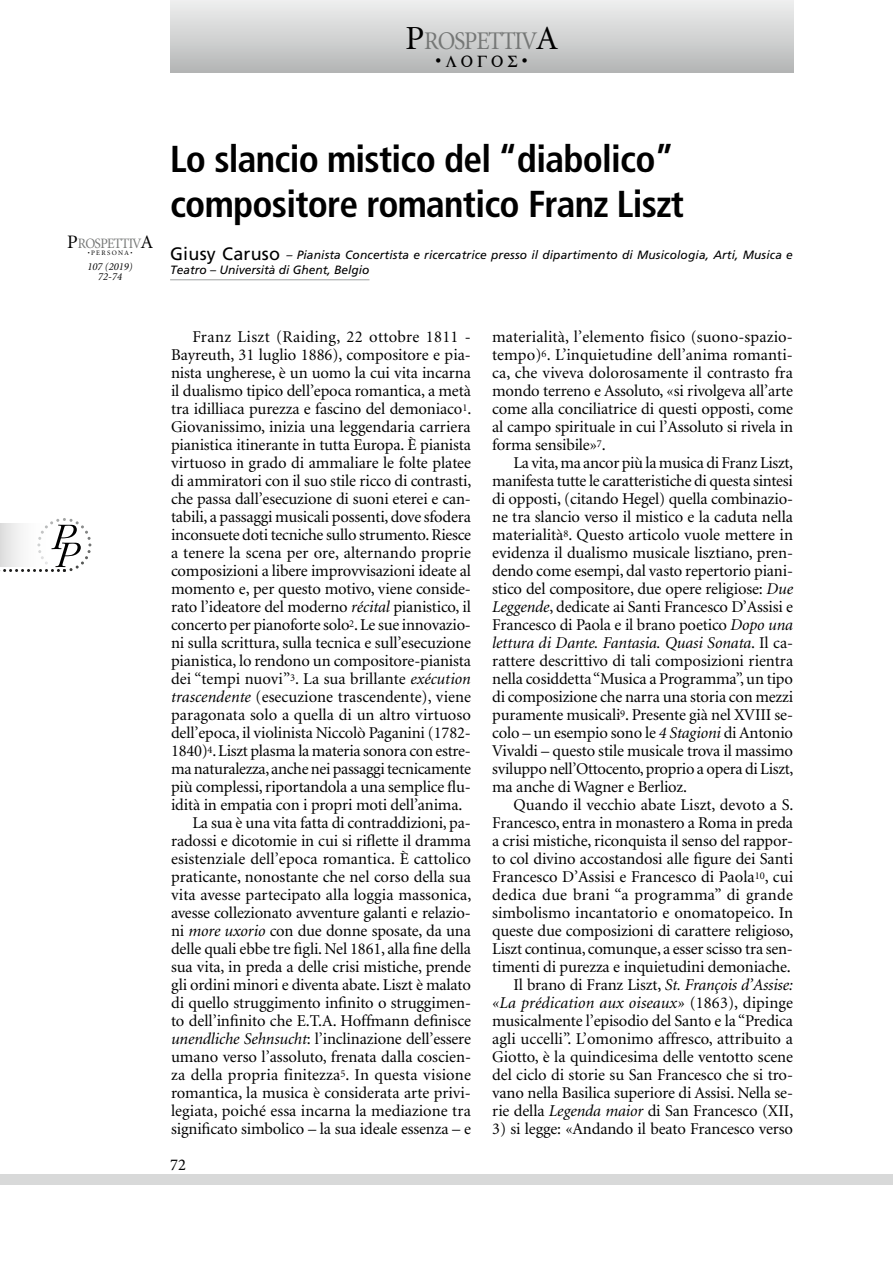
<style>
.page{position:relative;width:893px;height:1263px;background:#fff}
.page>*{position:absolute;margin:0;border:0;box-sizing:border-box;transform-origin:0 0}
.t1{font:700 condensed 37.5px/45px "Frutiger";letter-spacing:-.02em;color:#000}
.t2{font:25.5px "Minion";letter-spacing:-.05em;color:#757776;scale:.93 1}
.t3{font:18px "Greek";letter-spacing:.2em;color:#000}
.t4{font:16.5px/18px "Minion";letter-spacing:-.01em;color:#000;text-align:justify}
.t5{font:16.5px "Minion";letter-spacing:.01em;color:#000}
.t6{font:16.5px "Minion";letter-spacing:.02em;color:#000}
.t7{font:16.5px "Minion Pro Ru";color:#000}
.t8{font:14.4px "Minion";letter-spacing:-.05em;color:#757776;scale:.93 1}
.t9{font:italic 12px/14.4px "Frutiger";letter-spacing:.01em;color:#000}
.t10{font:italic 10.65px/10.2px "Minion";color:#000;text-align:center}
.t11{font:6.9px "Minion";letter-spacing:.2em;color:#000}
.s1{font-size:33.75px;color:#000}
.s2{font-size:19.05px;color:#000}
.s3{font-style:normal;font-size:18px}
.s4{font-style:italic}
</style>
<div class="page">
<div style="left:170px;top:0;width:623px;height:72px;background:linear-gradient(to bottom,#eff0f0,#b5b7b7)"></div>
<div style="left:0;top:1175px;width:893px;height:10px;background:#d8d9d9"></div>
<svg style="left:0;top:518px;width:91px;height:54px"></svg>
<hr style="left:170px;top:279px;width:199px;height:1px;background:#9ea09f">
<h2 class="t2" style="left:405px;top:28px;width:165px"><span class="s1">P</span>ROSPETTIV<span class="s1">A</span></h2>
<p class="t3" style="left:435px;top:53px;width:94px"><sup>•</sup>LOGOS<sup>•</sup></p>
<p class="t8" style="left:67px;top:237px;width:94px"><span class="s2">P</span>ROSPETTIV<span class="s2">A</span></p>
<p class="t11" style="left:88px;top:249px;width:46px">•PERSONA•</p>
<p class="t10" style="left:87px;top:262px;width:47px">107 (2019)<br>72-74</p>
<h1 class="t1" style="left:170px;top:136px;width:515px">Lo slancio mistico del “diabolico” compositore romantico Franz Liszt</h1>
<p class="t9" style="left:170px;top:248px;width:624px"><span class="s3">Giusy Caruso</span> – Pianista Concertista e ricercatrice presso il dipartimento di Musicologia, Arti, Musica e<br>Teatro – Università di Ghent, Belgio</p>
<p class="t6" style="left:192px;top:329px;width:280px">Franz Liszt (Raiding, 22 ottobre 1811 -</p>
<p class="t4" style="left:171px;top:346px;width:301px">Bayreuth, 31 luglio 1886), compositore e pia-</p>
<p class="t4" style="left:171px;top:364px;width:301px">nista ungherese, è un uomo la cui vita incarna</p>
<p class="t4" style="left:171px;top:382px;width:301px">il dualismo tipico dell’epoca romantica, a metà</p>
<p class="t4" style="left:171px;top:400px;width:302px">tra idilliaca purezza e fascino del demoniaco<sup>1</sup>.</p>
<p class="t4" style="left:171px;top:418px;width:301px">Giovanissimo, inizia una leggendaria carriera</p>
<p class="t4" style="left:171px;top:436px;width:301px">pianistica itinerante in tutta Europa. È pianista</p>
<p class="t4" style="left:171px;top:454px;width:302px">virtuoso in grado di ammaliare le folte platee</p>
<p class="t4" style="left:171px;top:472px;width:302px">di ammiratori con il suo stile ricco di contrasti,</p>
<p class="t4" style="left:171px;top:490px;width:301px">che passa dall’esecuzione di suoni eterei e can-</p>
<p class="t4" style="left:171px;top:508px;width:301px">tabili, a passaggi musicali possenti, dove sfodera</p>
<p class="t4" style="left:171px;top:526px;width:301px">inconsuete doti tecniche sullo strumento. Riesce</p>
<p class="t4" style="left:171px;top:544px;width:301px">a tenere la scena per ore, alternando proprie</p>
<p class="t4" style="left:171px;top:562px;width:301px">composizioni a libere improvvisazioni ideate al</p>
<p class="t4" style="left:171px;top:580px;width:301px">momento e, per questo motivo, viene conside-</p>
<p class="t4" style="left:171px;top:598px;width:301px">rato l’ideatore del moderno <span class="s4">récital</span> pianistico, il</p>
<p class="t4" style="left:171px;top:616px;width:301px">concerto per pianoforte solo<sup>2</sup>. Le sue innovazio-</p>
<p class="t4" style="left:171px;top:634px;width:301px">ni sulla scrittura, sulla tecnica e sull’esecuzione</p>
<p class="t4" style="left:171px;top:652px;width:301px">pianistica, lo rendono un compositore-pianista</p>
<p class="t4" style="left:171px;top:670px;width:301px">dei “tempi nuovi”<sup>3</sup>. La sua brillante <span class="s4">exécution</span></p>
<p class="t4" style="left:171px;top:688px;width:301px"><span class="s4">trascendente</span> (esecuzione trascendente), viene</p>
<p class="t4" style="left:171px;top:706px;width:301px">paragonata solo a quella di un altro virtuoso</p>
<p class="t4" style="left:171px;top:724px;width:301px">dell’epoca, il violinista Niccolò Paganini (1782-</p>
<p class="t4" style="left:171px;top:742px;width:301px">1840)<sup>4</sup>. Liszt plasma la materia sonora con estre-</p>
<p class="t4" style="left:171px;top:760px;width:301px">ma naturalezza, anche nei passaggi tecnicamente</p>
<p class="t4" style="left:171px;top:778px;width:301px">più complessi, riportandola a una semplice flu-</p>
<p class="t4" style="left:171px;top:796px;width:293px">idità in empatia con i propri moti dell’anima.</p>
<p class="t4" style="left:192px;top:814px;width:280px">La sua è una vita fatta di contraddizioni, pa-</p>
<p class="t4" style="left:171px;top:832px;width:301px">radossi e dicotomie in cui si riflette il dramma</p>
<p class="t4" style="left:171px;top:850px;width:301px">esistenziale dell’epoca romantica. È cattolico</p>
<p class="t4" style="left:171px;top:868px;width:301px">praticante, nonostante che nel corso della sua</p>
<p class="t4" style="left:171px;top:886px;width:302px">vita avesse partecipato alla loggia massonica,</p>
<p class="t4" style="left:171px;top:904px;width:301px">avesse collezionato avventure galanti e relazio-</p>
<p class="t4" style="left:171px;top:922px;width:301px">ni <span class="s4">more uxorio</span> con due donne sposate, da una</p>
<p class="t4" style="left:171px;top:940px;width:301px">delle quali ebbe tre figli. Nel 1861, alla fine della</p>
<p class="t4" style="left:171px;top:958px;width:301px">sua vita, in preda a delle crisi mistiche, prende</p>
<p class="t4" style="left:171px;top:976px;width:301px">gli ordini minori e diventa abate. Liszt è malato</p>
<p class="t4" style="left:171px;top:994px;width:301px">di quello struggimento infinito o struggimen-</p>
<p class="t4" style="left:171px;top:1012px;width:301px">to dell’infinito che E.T.A. Hoffmann definisce</p>
<p class="t4" style="left:171px;top:1030px;width:301px"><span class="s4">unendliche Sehnsucht</span>: l’inclinazione dell’essere</p>
<p class="t4" style="left:171px;top:1048px;width:301px">umano verso l’assoluto, frenata dalla coscien-</p>
<p class="t5" style="left:171px;top:1067px;width:301px">za della propria finitezza<sup>5</sup>. In questa visione</p>
<p class="t4" style="left:171px;top:1084px;width:301px">romantica, la musica è considerata arte privi-</p>
<p class="t4" style="left:171px;top:1102px;width:301px">legiata, poiché essa incarna la mediazione tra</p>
<p class="t4" style="left:171px;top:1120px;width:301px">significato simbolico – la sua ideale essenza – e</p>
<p class="t7" style="left:170px;top:1154px;width:17px">72</p>
<p class="t4" style="left:492px;top:328px;width:302px">materialità, l’elemento fisico (suono-spazio&shy;tempo)<sup>6</sup>. L’inquietudine dell’anima romanti&shy;ca, che viveva dolorosamente il contrasto fra mondo terreno e Assoluto, «si rivolgeva all’arte come alla conciliatrice di questi opposti, come al campo spirituale in cui l’Assoluto si rivela in forma sensibile»<sup>7</sup>.</p>
<p class="t4" style="left:492px;top:454px;width:303px;text-indent:21px">La vita, ma ancor più la musica di Franz Liszt, manifesta tutte le caratteristiche di questa sintesi di opposti, (citando Hegel) quella combinazio&shy;ne tra slancio verso il mistico e la caduta nella materialità<sup>8</sup>. Questo articolo vuole mettere in evidenza il dualismo musicale lisztiano, pren&shy;dendo come esempi, dal vasto repertorio piani&shy;stico del compositore, due opere religiose: <span class="s4">Due Leggende</span>, dedicate ai Santi Francesco D’Assisi e Francesco di Paola e il brano poetico <span class="s4">Dopo una lettura di Dante. Fantasia. Quasi Sonata</span>. Il ca&shy;rattere descrittivo di tali composizioni rientra nella cosiddetta “Musica a Programma”, un tipo di composizione che narra una storia con mezzi puramente musicali<sup>9</sup>. Presente già nel XVIII se&shy;colo – un esempio sono le <span class="s4">4 Stagioni</span> di Antonio Vivaldi – questo stile musicale trova il massimo sviluppo nell’Ottocento, proprio a opera di Liszt, ma anche di Wagner e Berlioz.</p>
<p class="t4" style="left:492px;top:796px;width:303px;text-align:right">Quando il vecchio abate Liszt, devoto a S.<br>Francesco, entra in monastero a Roma in preda a crisi mistiche, riconquista il senso del rappor&shy;to col divino accostandosi alle figure dei Santi Francesco D’Assisi e Francesco di Paola<sup>10</sup>, cui dedica due brani “a programma” di grande simbolismo incantatorio e onomatopeico. In queste due composizioni di carattere religioso, Liszt continua, comunque, a esser scisso tra sen&shy;timenti di purezza e inquietudini demoniache.<br>Il brano di Franz Liszt, <span class="s4">St. François d’Assise: «La prédication aux oiseaux»</span> (1863), dipinge musicalmente l’episodio del Santo e la “Predica agli uccelli”. L’omonimo affresco, attribuito a Giotto, è la quindicesima delle ventotto scene del ciclo di storie su San Francesco che si tro&shy;vano nella Basilica superiore di Assisi. Nella se&shy;rie della <span class="s4">Legenda maior</span> di San Francesco (XII,</p>
<p class="t4" style="left:492px;top:1120px;width:302px">3) si legge: «Andando il beato Francesco verso</p>
</div>
